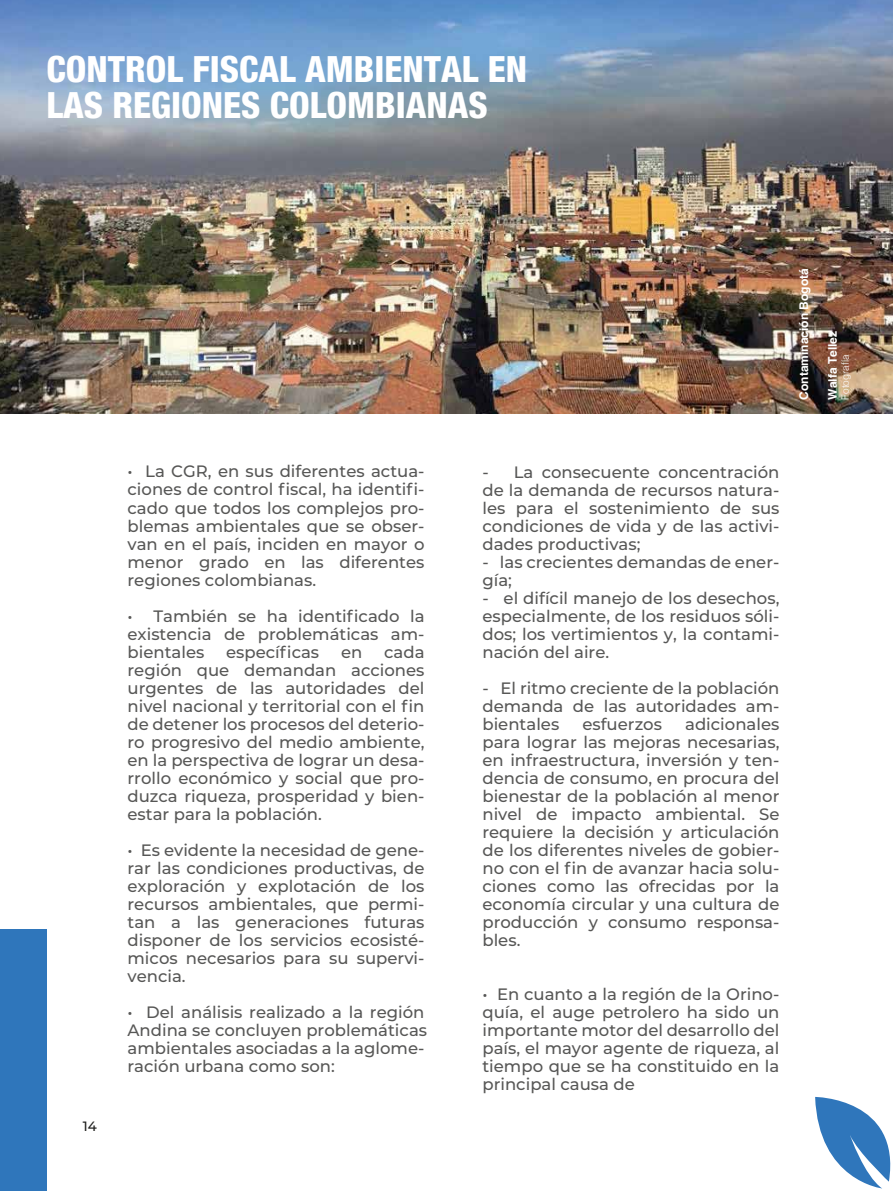
<style>
.page{position:relative;width:893px;height:1191px;background:#fff}
.page>*{position:absolute;margin:0;border:0;box-sizing:border-box;transform-origin:0 0}
.t1{font:800 condensed 36px/36px "Helvetica 87";color:#fff}
.t2{font:500 16.5px/18px "Montserrat";color:#575756;text-align:justify}
.t3{font:500 13.5px "Montserrat";color:#1d1d1b}
.t4{font:700 12px "Helvetica";color:#fff}
.t5{font:300 10.05px "Helv";color:#fff}
</style>
<div class="page">
<img style="left:0;top:0;width:893px;height:414px">
<div style="left:0;top:929px;width:46px;height:262px;background:#2f76bb"></div>
<svg style="left:815px;top:1097px;width:76px;height:91px"></svg>
<h1 class="t1" style="left:46px;top:51px;width:482px">CONTROL FISCAL AMBIENTAL EN<br>LAS REGIONES COLOMBIANAS</h1>
<p class="t3" style="left:83px;top:1116px;width:16px">14</p>
<p class="t2" style="left:128px;top:462px;width:299px">• La CGR, en sus diferentes actua&shy;ciones de control fiscal, ha identifi&shy;cado que todos los complejos pro&shy;blemas ambientales que se obser&shy;van en el país, inciden en mayor o menor grado en las diferentes regiones colombianas.</p>
<p class="t2" style="left:128px;top:606px;width:298px">• También se ha identificado la existencia de problemáticas am&shy;bientales</p>
<p class="t2" style="left:226px;top:642px;width:95px">específicas</p>
<p class="t2" style="left:341px;top:642px;width:23px">en</p>
<p class="t2" style="left:128px;top:642px;width:299px;text-indent:257px">cada región que demandan acciones urgentes de las autoridades del nivel nacional y territorial con el fin de detener los procesos del deterio&shy;ro progresivo del medio ambiente, en la perspectiva de lograr un desa&shy;rrollo económico y social que pro&shy;duzca riqueza, prosperidad y bien&shy;estar para la población.</p>
<p class="t2" style="left:128px;top:840px;width:298px">• Es evidente la necesidad de gene&shy;rar las condiciones productivas, de exploración y explotación de los recursos ambientales, que permi&shy;tan a las generaciones futuras disponer de los servicios ecosisté&shy;micos necesarios para su supervi&shy;vencia.</p>
<p class="t2" style="left:128px;top:1002px;width:301px;text-align:left">• Del análisis realizado a la región<br>Andina se concluyen problemáticas ambientales asociadas a la aglome&shy;ración urbana como son:</p>
<p class="t4" style="left:796px;top:399px;width:133px;rotate:-90deg">Contaminación Bogotá</p>
<p class="t4" style="left:825px;top:399px;width:70px;rotate:-90deg">Walfa Tellez</p>
<p class="t5" style="left:839px;top:399px;width:46px;rotate:-90deg">Fotografía</p>
<p class="t2" style="left:482px;top:462px;width:298px">- La consecuente concentración de la demanda de recursos natura&shy;les para el sostenimiento de sus condiciones de vida y de las activi&shy;dades productivas;</p>
<p class="t2" style="left:482px;top:552px;width:298px">- las crecientes demandas de ener&shy;gía;</p>
<p class="t2" style="left:482px;top:588px;width:298px">- el difícil manejo de los desechos, especialmente, de los residuos sóli&shy;dos; los vertimientos y, la contami&shy;nación del aire.</p>
<p class="t2" style="left:482px;top:678px;width:298px">- El ritmo creciente de la población demanda de las autoridades am&shy;bientales</p>
<p class="t2" style="left:482px;top:714px;width:298px;text-indent:203px">adicionales para lograr las mejoras necesarias, en infraestructura, inversión y ten&shy;dencia de consumo, en procura del bienestar de la población al menor nivel de impacto ambiental. Se requiere la decisión y articulación de los diferentes niveles de gobier&shy;no con el fin de avanzar hacia solu&shy;ciones como las ofrecidas por la economía circular y una cultura de producción y consumo responsa&shy;bles.</p>
<p class="t2" style="left:582px;top:714px;width:81px">esfuerzos</p>
<p class="t2" style="left:482px;top:984px;width:298px">• En cuanto a la región de la Orino&shy;quía, el auge petrolero ha sido un importante motor del desarrollo del país, el mayor agente de riqueza, al tiempo que se ha constituido en la principal causa de</p>
</div>
